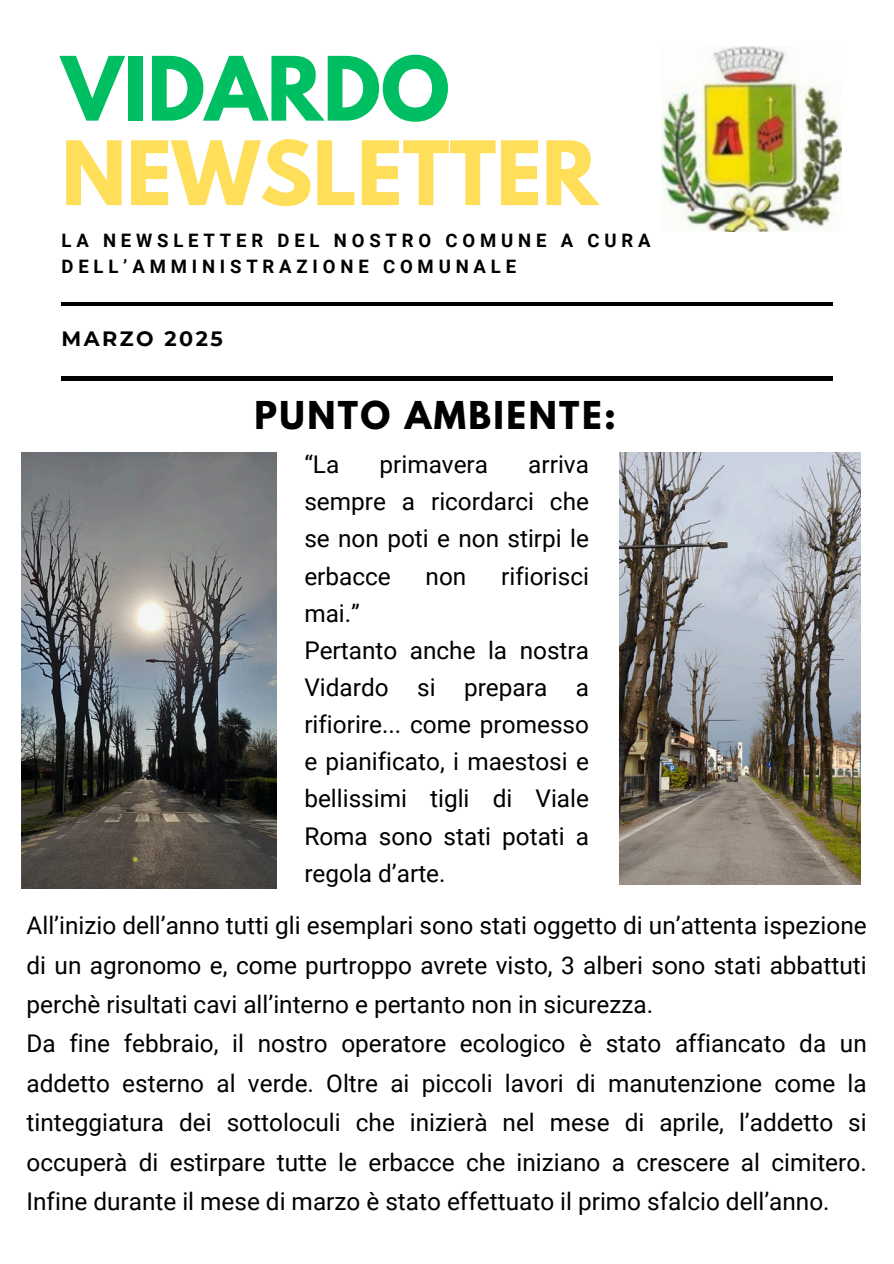
<style>
.page{position:relative;width:894px;height:1264px;background:#fff}
.page>*{position:absolute;margin:0;border:0;box-sizing:border-box;transform-origin:0 0}
.t1{font:700 78.45px/84.4px "League Spartan";color:#ffde59}
.t2{font:700 34.05px "League Spartan";letter-spacing:.07em;color:#000}
.t3{font:24.3px/37.2px "Roboto";color:#000}
.t4{font:700 20.7px "Montserrat";letter-spacing:.12em;color:#000}
.t5{font:700 18.45px/26px "Roboto";letter-spacing:.26em;color:#000}
.s1{color:#00bf63}
</style>
<div class="page">
<hr style="left:61px;top:302px;width:771px;height:4px;background:#000">
<hr style="left:61px;top:377px;width:771px;height:3px;background:#000">
<img style="left:661px;top:47px;width:180px;height:184px">
<img style="left:21px;top:452px;width:256px;height:436px">
<img style="left:619px;top:452px;width:241px;height:432px">
<p class="t1" style="left:61px;top:57px;width:538px"><span class="s1">VIDARDO<br></span>NEWSLETTER</p>
<h1 class="t5" style="left:61px;top:228px;width:590px">LA NEWSLETTER DEL NOSTRO COMUNE A CURA<br>DELL’AMMINISTRAZIONE COMUNALE</h1>
<p class="t4" style="left:61px;top:325px;width:163px">MARZO 2025</p>
<p class="t2" style="left:254px;top:398px;width:363px">PUNTO AMBIENTE:</p>
<p class="t3" style="left:304px;top:446px;width:36px">“La</p>
<p class="t3" style="left:379px;top:446px;width:110px">primavera</p>
<p class="t3" style="left:304px;top:446px;width:286px;text-align:justify;text-indent:224px">arriva sempre a ricordarci che se non poti e non stirpi le erbacce</p>
<p class="t3" style="left:425px;top:557px;width:42px">non</p>
<p class="t3" style="left:501px;top:557px;width:89px">rifiorisci</p>
<p class="t3" style="left:304px;top:594px;width:286px">mai.”<br>Pertanto anche la nostra<br>Vidardo si prepara a rifiorire... come promesso e pianificato, i maestosi e bellissimi tigli di Viale<br>Roma sono stati potati a regola d’arte.</p>
<h2 class="t3" style="left:27px;top:906px;width:841px;line-height:39.5px">All’inizio dell’anno tutti gli esemplari sono stati oggetto di un’attenta ispezione di un agronomo e, come purtroppo avrete visto, 3 alberi sono stati abbattuti perchè risultati cavi all’interno e pertanto non in sicurezza.<br>Da fine febbraio, il nostro operatore ecologico è stato affiancato da un addetto esterno al verde. Oltre ai piccoli lavori di manutenzione come la tinteggiatura dei sottoloculi che inizierà nel mese di aprile, l’addetto si occuperà di estirpare tutte le erbacce che iniziano a crescere al cimitero.<br>Infine durante il mese di marzo è stato effettuato il primo sfalcio dell’anno.</h2>
</div>
